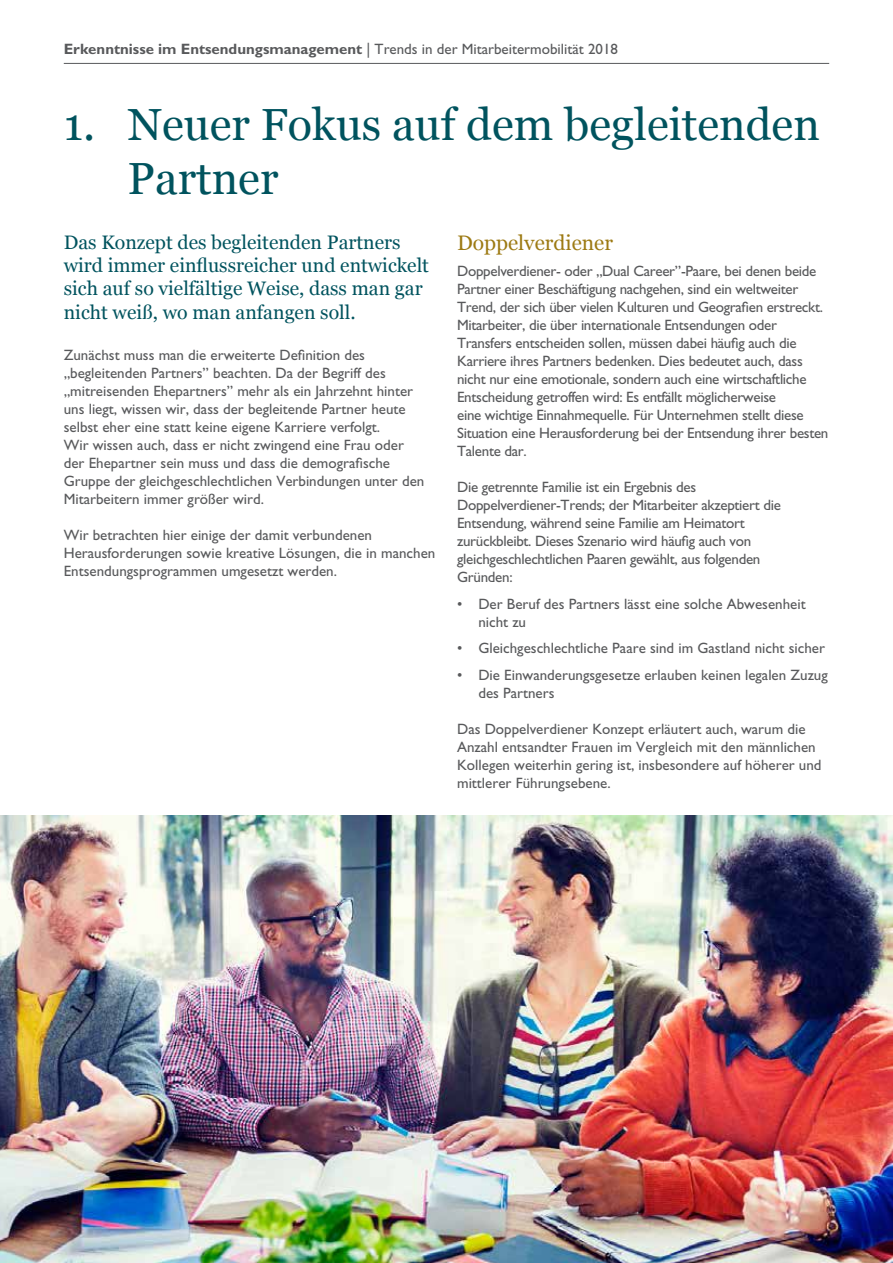
<style>
.page{position:relative;width:893px;height:1263px;background:#fff}
.page>*{position:absolute;margin:0;border:0;box-sizing:border-box;transform-origin:0 0}
.t1{font:45px/54px "Georgia";color:#00535e}
.t2{font:21px "Georgia";color:#9d7a13}
.t3{font:19.5px/23.4px "Georgia";color:#00535e}
.t4{font:15px/18px "Gill Sans";color:#58595b}
.t5{font:15px/18px "Gill Sans";letter-spacing:-.02em;color:#58595b}
.s1{font-weight:700}
</style>
<div class="page">
<img style="left:0;top:815px;width:893px;height:448px">
<hr style="left:64px;top:63px;width:765px;height:1px;background:#58595b">
<p class="t4" style="left:64px;top:40px;width:556px"><span class="s1">Erkenntnisse im Entsendungsmanagement</span> | Trends in der Mitarbeitermobilität 2018</p>
<h1 class="t1" style="left:128px;top:99px;width:694px;text-indent:-64px">1. Neuer Fokus auf dem begleitenden<br>Partner</h1>
<h2 class="t2" style="left:457px;top:230px;width:157px">Doppelverdiener</h2>
<p class="t5" style="left:457px;top:262px;width:373px">Doppelverdiener- oder „Dual Career”-Paare, bei denen beide Partner einer Beschäftigung nachgehen, sind ein weltweiter Trend, der sich über vielen Kulturen und Geografien erstreckt.<br>Mitarbeiter, die über internationale Entsendungen oder Transfers entscheiden sollen, müssen dabei häufig auch die Karriere ihres Partners bedenken. Dies bedeutet auch, dass nicht nur eine emotionale, sondern auch eine wirtschaftliche Entscheidung getroffen wird: Es entfällt möglicherweise<br>eine wichtige Einnahmequelle. Für Unternehmen stellt diese Situation eine Herausforderung bei der Entsendung ihrer besten Talente dar.</p>
<p class="t5" style="left:457px;top:478px;width:325px">Die getrennte Familie ist ein Ergebnis des Doppelverdiener-Trends; der Mitarbeiter akzeptiert die Entsendung, während seine Familie am Heimatort zurückbleibt. Dieses Szenario wird häufig auch von gleichgeschlechtlichen Paaren gewählt, aus folgenden Gründen:</p>
<p class="t4" style="left:478px;top:595px;width:329px;text-indent:-21px">• Der Beruf des Partners lässt eine solche Abwesenheit nicht zu</p>
<p class="t4" style="left:457px;top:639px;width:369px">• Gleichgeschlechtliche Paare sind im Gastland nicht sicher</p>
<p class="t4" style="left:478px;top:666px;width:351px;text-indent:-21px">• Die Einwanderungsgesetze erlauben keinen legalen Zuzug des Partners</p>
<p class="t4" style="left:457px;top:720px;width:366px">Das Doppelverdiener Konzept erläutert auch, warum die Anzahl entsandter Frauen im Vergleich mit den männlichen Kollegen weiterhin gering ist, insbesondere auf höherer und mittlerer Führungsebene.</p>
<h3 class="t3" style="left:64px;top:231px;width:367px">Das Konzept des begleitenden Partners wird immer einflussreicher und entwickelt sich auf so vielfältige Weise, dass man gar nicht weiß, wo man anfangen soll.</h3>
<p class="t4" style="left:64px;top:346px;width:362px">Zunächst muss man die erweiterte Definition des „begleitenden Partners” beachten. Da der Begriff des „mitreisenden Ehepartners” mehr als ein Jahrzehnt hinter uns liegt, wissen wir, dass der begleitende Partner heute selbst eher eine statt keine eigene Karriere verfolgt.<br>Wir wissen auch, dass er nicht zwingend eine Frau oder der Ehepartner sein muss und dass die demografische Gruppe der gleichgeschlechtlichen Verbindungen unter den Mitarbeitern immer größer wird.</p>
<p class="t4" style="left:64px;top:526px;width:373px">Wir betrachten hier einige der damit verbundenen<br>Herausforderungen sowie kreative Lösungen, die in manchen<br>Entsendungsprogrammen umgesetzt werden.</p>
</div>
